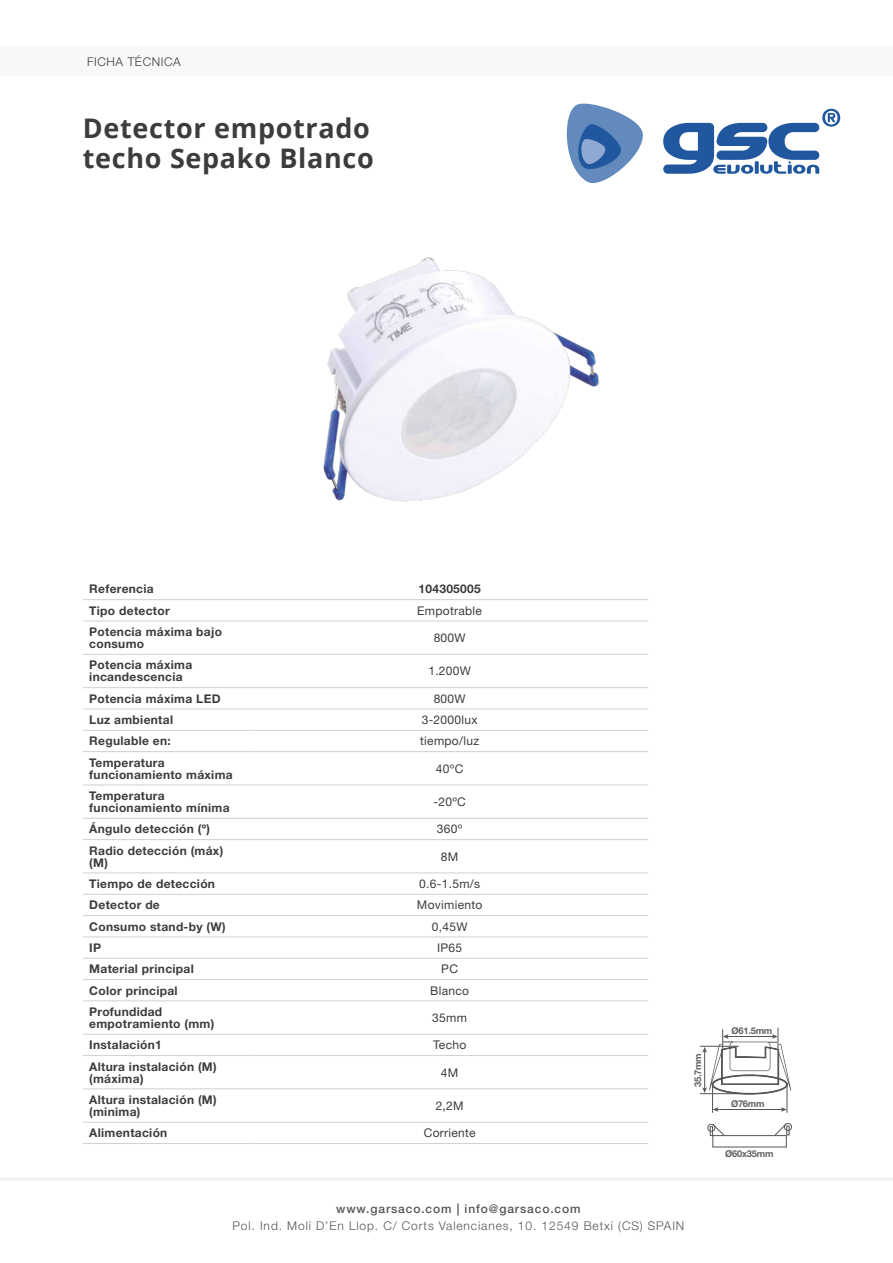
<style>
.page{position:relative;width:893px;height:1263px;background:#fff}
.page>*{position:absolute;margin:0;border:0;box-sizing:border-box;transform-origin:0 0}
.t1{font:700 27px/30px "Open Sans";letter-spacing:.025em;color:#3c3c3b}
.t2{font:700 12px/12px "Helvetica Neue LT Std";letter-spacing:.025em;color:#3c3c3b}
.t3{font:12px "Helvetica Neue LT Std";letter-spacing:.025em;color:#3c3c3b}
.t4{font:300 12px "Helvetica Neue LT Std";letter-spacing:.075em;color:#565555}
.t5{font:500 12px "Helvetica Neue LT Std";letter-spacing:.075em;color:#565555}
.t6{font:300 12px "Helvetica Neue LT Std";letter-spacing:.05em;color:#3c3c3b}
.t7{font:700 9.45px "Helvetica Neue LT Std";letter-spacing:-.025em;color:#606060}
</style>
<div class="page">
<svg style="left:663px;top:109px;width:177px;height:65px"></svg>
<svg style="left:566px;top:103px;width:77px;height:81px"></svg>
<hr style="left:0;top:1178px;width:893px;height:3px;background:#f0f0f0">
<div style="left:0;top:47px;width:893px;height:29px;background:#f8f8f8"></div>
<hr style="left:83px;top:599px;width:168px;height:1px;background:#d0d0d0">
<hr style="left:251px;top:599px;width:397px;height:1px;background:#d0d0d0">
<hr style="left:83px;top:621px;width:168px;height:1px;background:#d0d0d0">
<hr style="left:251px;top:621px;width:397px;height:1px;background:#d0d0d0">
<hr style="left:83px;top:654px;width:168px;height:1px;background:#d0d0d0">
<hr style="left:251px;top:654px;width:397px;height:1px;background:#d0d0d0">
<hr style="left:83px;top:687px;width:168px;height:1px;background:#d0d0d0">
<hr style="left:251px;top:687px;width:397px;height:1px;background:#d0d0d0">
<hr style="left:83px;top:709px;width:168px;height:1px;background:#d0d0d0">
<hr style="left:251px;top:709px;width:397px;height:1px;background:#d0d0d0">
<hr style="left:83px;top:730px;width:168px;height:1px;background:#d0d0d0">
<hr style="left:251px;top:730px;width:397px;height:1px;background:#d0d0d0">
<hr style="left:83px;top:751px;width:168px;height:1px;background:#d0d0d0">
<hr style="left:251px;top:751px;width:397px;height:1px;background:#d0d0d0">
<hr style="left:83px;top:784px;width:168px;height:1px;background:#d0d0d0">
<hr style="left:251px;top:784px;width:397px;height:1px;background:#d0d0d0">
<hr style="left:83px;top:818px;width:168px;height:1px;background:#d0d0d0">
<hr style="left:251px;top:818px;width:397px;height:1px;background:#d0d0d0">
<hr style="left:83px;top:839px;width:168px;height:1px;background:#d0d0d0">
<hr style="left:251px;top:839px;width:397px;height:1px;background:#d0d0d0">
<hr style="left:83px;top:872px;width:168px;height:1px;background:#d0d0d0">
<hr style="left:251px;top:872px;width:397px;height:1px;background:#d0d0d0">
<hr style="left:83px;top:894px;width:168px;height:1px;background:#d0d0d0">
<hr style="left:251px;top:894px;width:397px;height:1px;background:#d0d0d0">
<hr style="left:83px;top:915px;width:168px;height:1px;background:#d0d0d0">
<hr style="left:251px;top:915px;width:397px;height:1px;background:#d0d0d0">
<hr style="left:83px;top:936px;width:168px;height:1px;background:#d0d0d0">
<hr style="left:251px;top:936px;width:397px;height:1px;background:#d0d0d0">
<hr style="left:83px;top:958px;width:168px;height:1px;background:#d0d0d0">
<hr style="left:251px;top:958px;width:397px;height:1px;background:#d0d0d0">
<hr style="left:83px;top:979px;width:168px;height:1px;background:#d0d0d0">
<hr style="left:251px;top:979px;width:397px;height:1px;background:#d0d0d0">
<hr style="left:83px;top:1000px;width:168px;height:1px;background:#d0d0d0">
<hr style="left:251px;top:1000px;width:397px;height:1px;background:#d0d0d0">
<hr style="left:83px;top:1034px;width:168px;height:1px;background:#d0d0d0">
<hr style="left:251px;top:1034px;width:397px;height:1px;background:#d0d0d0">
<hr style="left:83px;top:1055px;width:168px;height:1px;background:#d0d0d0">
<hr style="left:251px;top:1055px;width:397px;height:1px;background:#d0d0d0">
<hr style="left:83px;top:1088px;width:168px;height:1px;background:#d0d0d0">
<hr style="left:251px;top:1088px;width:397px;height:1px;background:#d0d0d0">
<hr style="left:83px;top:1122px;width:168px;height:1px;background:#d0d0d0">
<hr style="left:251px;top:1122px;width:397px;height:1px;background:#d0d0d0">
<hr style="left:83px;top:1143px;width:168px;height:1px;background:#d0d0d0">
<hr style="left:251px;top:1143px;width:397px;height:1px;background:#d0d0d0">
<img style="left:323px;top:257px;width:276px;height:245px">
<hr style="left:700px;top:1046px;width:39px;height:1px;background:#565555">
<hr style="left:700px;top:1093px;width:51px;height:1px;background:#565555">
<div style="left:784px;top:1123px;width:8px;height:8px;border:1px solid #565555;border-radius:50%"></div>
<svg style="left:774px;top:1123px;width:15px;height:13px"></svg>
<div style="left:708px;top:1124px;width:7px;height:8px;border:1px solid #565555;border-radius:50%"></div>
<svg style="left:710px;top:1123px;width:15px;height:13px"></svg>
<div style="left:712px;top:1135px;width:75px;height:12px;border:1px solid #565555"></div>
<svg style="left:702px;top:1028px;width:89px;height:85px"></svg>
<p class="t6" style="left:87px;top:54px;width:95px">FICHA TÉCNICA</p>
<h1 class="t1" style="left:83px;top:112px;width:292px">Detector empotrado techo Sepako Blanco</h1>
<p class="t2" style="left:89px;top:583px;width:66px">Referencia</p>
<p class="t2" style="left:418px;top:583px;width:64px">104305005</p>
<p class="t2" style="left:89px;top:604px;width:82px">Tipo detector</p>
<p class="t3" style="left:417px;top:603px;width:66px">Empotrable</p>
<p class="t2" style="left:89px;top:625px;width:134px">Potencia máxima bajo consumo</p>
<p class="t3" style="left:434px;top:630px;width:34px">800W</p>
<p class="t2" style="left:89px;top:659px;width:105px">Potencia máxima incandescencia</p>
<p class="t3" style="left:428px;top:664px;width:44px">1.200W</p>
<p class="t2" style="left:89px;top:692px;width:133px">Potencia máxima LED</p>
<p class="t3" style="left:434px;top:691px;width:34px">800W</p>
<p class="t2" style="left:89px;top:713px;width:85px">Luz ambiental</p>
<p class="t3" style="left:422px;top:712px;width:57px">3-2000lux</p>
<p class="t2" style="left:89px;top:735px;width:83px">Regulable en:</p>
<p class="t3" style="left:420px;top:734px;width:60px">tiempo/luz</p>
<p class="t2" style="left:89px;top:756px;width:145px">Temperatura funcionamiento máxima</p>
<p class="t3" style="left:436px;top:761px;width:29px">40ºC</p>
<p class="t2" style="left:89px;top:789px;width:142px">Temperatura funcionamiento mínima</p>
<p class="t3" style="left:433px;top:794px;width:34px">-20ºC</p>
<p class="t2" style="left:89px;top:823px;width:122px">Ángulo detección (º)</p>
<p class="t3" style="left:437px;top:822px;width:27px">360º</p>
<p class="t2" style="left:89px;top:844px;width:135px">Radio detección (máx) (M)</p>
<p class="t3" style="left:441px;top:849px;width:19px">8M</p>
<p class="t2" style="left:89px;top:877px;width:127px">Tiempo de detección</p>
<p class="t3" style="left:419px;top:876px;width:62px">0.6-1.5m/s</p>
<p class="t2" style="left:89px;top:899px;width:72px">Detector de</p>
<p class="t3" style="left:417px;top:898px;width:67px">Movimiento</p>
<p class="t2" style="left:89px;top:920px;width:138px">Consumo stand-by (W)</p>
<p class="t3" style="left:432px;top:919px;width:37px">0,45W</p>
<p class="t2" style="left:89px;top:941px;width:13px">IP</p>
<p class="t3" style="left:437px;top:940px;width:27px">IP65</p>
<p class="t2" style="left:89px;top:963px;width:106px">Material principal</p>
<p class="t3" style="left:441px;top:962px;width:18px">PC</p>
<p class="t2" style="left:89px;top:984px;width:90px">Color principal</p>
<p class="t3" style="left:430px;top:983px;width:40px">Blanco</p>
<p class="t2" style="left:89px;top:1005px;width:127px">Profundidad empotramiento (mm)</p>
<p class="t3" style="left:432px;top:1010px;width:36px">35mm</p>
<p class="t2" style="left:89px;top:1039px;width:74px">Instalación1</p>
<p class="t3" style="left:433px;top:1038px;width:35px">Techo</p>
<p class="t2" style="left:89px;top:1060px;width:129px">Altura instalación (M) (máxima)</p>
<p class="t3" style="left:441px;top:1065px;width:19px">4M</p>
<p class="t2" style="left:89px;top:1093px;width:129px">Altura instalación (M) (minima)</p>
<p class="t3" style="left:436px;top:1098px;width:30px">2,2M</p>
<p class="t2" style="left:89px;top:1126px;width:80px">Alimentación</p>
<p class="t3" style="left:424px;top:1126px;width:53px">Corriente</p>
<p class="t7" style="left:692px;top:1087px;width:35px;rotate:-90deg">35.7mm</p>
<p class="t5" style="left:336px;top:1202px;width:246px">www.garsaco.com | info@garsaco.com</p>
<p class="t4" style="left:232px;top:1218px;width:453px">Pol. Ind. Molí D’En Llop. C/ Corts Valencianes, 10. 12549 Betxí (CS) SPAIN</p>
<p class="t7" style="left:731px;top:1024px;width:42px">Ø61.5mm</p>
<p class="t7" style="left:731px;top:1097px;width:35px">Ø76mm</p>
<p class="t7" style="left:725px;top:1148px;width:50px">Ø60x35mm</p>
</div>
